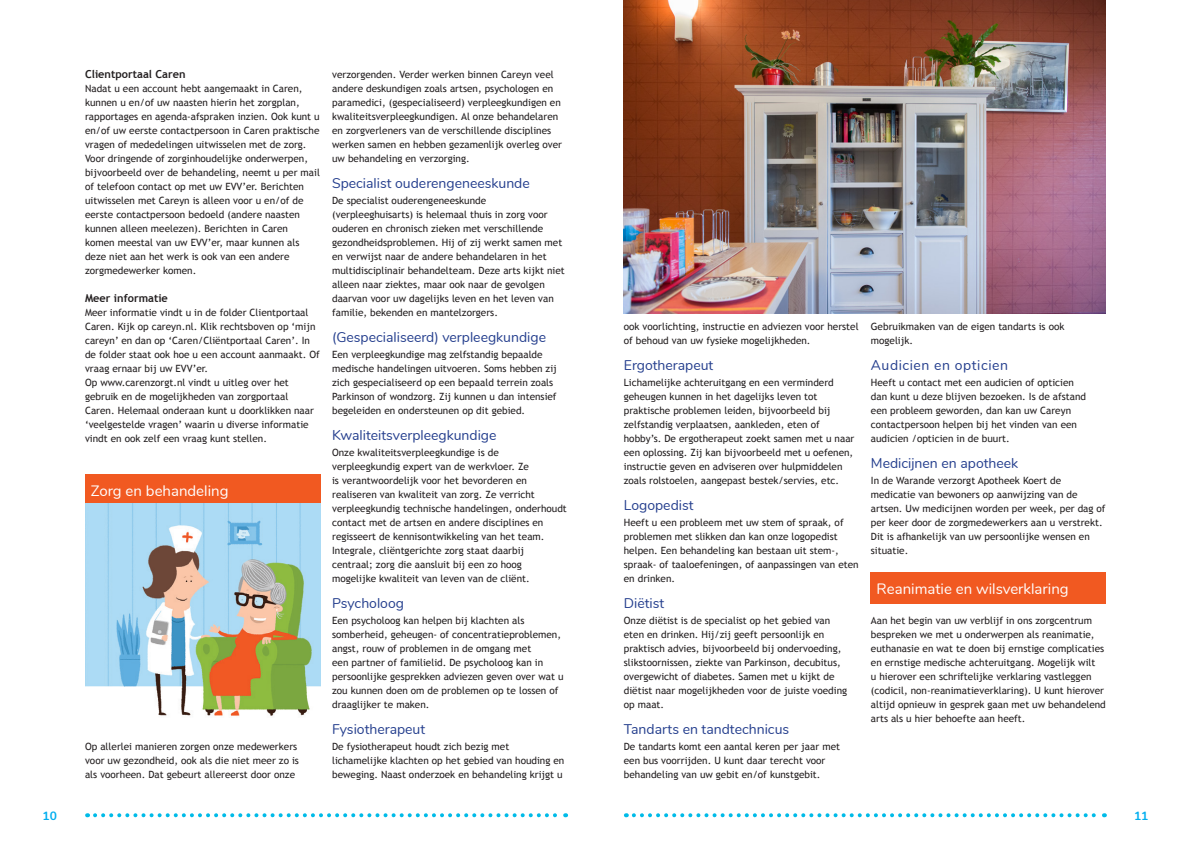
<style>
.page{position:relative;width:1191px;height:842px;background:#fff}
.page>*{position:absolute;margin:0;border:0;box-sizing:border-box;transform-origin:0 0}
.Kopje_niveau_2{font:15px "Nunito";color:#fff}
.Kopje_niveau_3{font:14px "Nunito";color:#253f8e}
.Brood{font:14px "Nunito";letter-spacing:.04em;color:#253f8e}
.t1{font:700 12px "Nunito";color:#00aeef}
.Kopje_niveau_4{font:700 11px "Trebuchet MS";color:#231f20}
.Brood-2{font:10px/14px "Trebuchet MS";color:#231f20}
</style>
<div class="page">
<svg style="left:634px;top:813px;width:471px;height:4px"></svg>
<svg style="left:95px;top:813px;width:471px;height:4px"></svg>
<div style="left:85px;top:474px;width:235px;height:32px;background:#f15921"></div>
<img style="left:85px;top:503px;width:235px;height:213px">
<div style="left:871px;top:572px;width:235px;height:32px;background:#f15921"></div>
<img style="left:624px;top:0;width:482px;height:313px">
<p class="Kopje_niveau_4" style="left:85px;top:67px;width:102px">Clientportaal Caren</p>
<p class="Brood-2" style="left:85px;top:82px;width:236px">Nadat u een account hebt aangemaakt in Caren, kunnen u en/of uw naasten hierin het zorgplan, rapportages en agenda-afspraken inzien. Ook kunt u en/of uw eerste contactpersoon in Caren praktische vragen of mededelingen uitwisselen met de zorg.<br>Voor dringende of zorginhoudelijke onderwerpen, bijvoorbeeld over de behandeling, neemt u per mail of telefoon contact op met uw EVV’er. Berichten uitwisselen met Careyn is alleen voor u en/of de eerste contactpersoon bedoeld (andere naasten kunnen alleen meelezen). Berichten in Caren komen meestal van uw EVV’er, maar kunnen als deze niet aan het werk is ook van een andere zorgmedewerker komen.</p>
<p class="Kopje_niveau_4" style="left:85px;top:291px;width:84px">Meer informatie</p>
<p class="Brood-2" style="left:85px;top:306px;width:236px">Meer informatie vindt u in de folder Clientportaal Caren. Kijk op careyn.nl. Klik rechtsboven op ‘mijn careyn’ en dan op ‘Caren/Cliëntportaal Caren’. In de folder staat ook hoe u een account aanmaakt. Of vraag ernaar bij uw EVV’er.</p>
<p class="Brood-2" style="left:85px;top:376px;width:230px">Op www.carenzorgt.nl vindt u uitleg over het gebruik en de mogelijkheden van zorgportaal Caren. Helemaal onderaan kunt u doorklikken naar ‘veelgestelde vragen’ waarin u diverse informatie vindt en ook zelf een vraag kunt stellen.</p>
<p class="Kopje_niveau_2" style="left:91px;top:480px;width:139px">Zorg en behandeling</p>
<p class="Brood-2" style="left:85px;top:740px;width:215px">Op allerlei manieren zorgen onze medewerkers voor uw gezondheid, ook als die niet meer zo is als voorheen. Dat gebeurt allereerst door onze</p>
<p class="Brood-2" style="left:332px;top:68px;width:232px">verzorgenden. Verder werken binnen Careyn veel andere deskundigen zoals artsen, psychologen en paramedici, (gespecialiseerd) verpleegkundigen en kwaliteitsverpleegkundigen. Al onze behandelaren en zorgverleners van de verschillende disciplines werken samen en hebben gezamenlijk overleg over uw behandeling en verzorging.</p>
<p class="Kopje_niveau_3" style="left:332px;top:173px;width:199px">Specialist ouderengeneeskunde</p>
<p class="Brood-2" style="left:332px;top:194px;width:234px">De specialist ouderengeneeskunde (verpleeghuisarts) is helemaal thuis in zorg voor ouderen en chronisch zieken met verschillende gezondheidsproblemen. Hij of zij werkt samen met en verwijst naar de andere behandelaren in het multidisciplinair behandelteam. Deze arts kijkt niet alleen naar ziektes, maar ook naar de gevolgen daarvan voor uw dagelijks leven en het leven van familie, bekenden en mantelzorgers.</p>
<p class="Kopje_niveau_3" style="left:332px;top:327px;width:215px">(Gespecialiseerd) verpleegkundige</p>
<p class="Brood-2" style="left:332px;top:348px;width:226px">Een verpleegkundige mag zelfstandig bepaalde medische handelingen uitvoeren. Soms hebben zij zich gespecialiseerd op een bepaald terrein zoals Parkinson of wondzorg. Zij kunnen u dan intensief begeleiden en ondersteunen op dit gebied.</p>
<p class="Kopje_niveau_3" style="left:332px;top:425px;width:166px">Kwaliteitsverpleegkundige</p>
<p class="Brood-2" style="left:332px;top:446px;width:198px">Onze kwaliteitsverpleegkundige is de verpleegkundig expert van de werkvloer. Ze</p>
<p class="Brood-2" style="left:332px;top:474px;width:236px">is verantwoordelijk voor het bevorderen en realiseren van kwaliteit van zorg. Ze verricht verpleegkundig technische handelingen, onderhoudt contact met de artsen en andere disciplines en regisseert de kennisontwikkeling van het team.</p>
<p class="Brood-2" style="left:332px;top:544px;width:199px">Integrale, cliëntgerichte zorg staat daarbij centraal; zorg die aansluit bij een zo hoog mogelijke kwaliteit van leven van de cliënt.</p>
<p class="Kopje_niveau_3" style="left:332px;top:593px;width:73px">Psycholoog</p>
<p class="Brood-2" style="left:332px;top:614px;width:233px">Een psycholoog kan helpen bij klachten als somberheid, geheugen- of concentratieproblemen, angst, rouw of problemen in de omgang met<br>een partner of familielid. De psycholoog kan in persoonlijke gesprekken adviezen geven over wat u zou kunnen doen om de problemen op te lossen of draaglijker te maken.</p>
<p class="Kopje_niveau_3" style="left:332px;top:719px;width:95px">Fysiotherapeut</p>
<p class="Brood-2" style="left:332px;top:740px;width:234px">De fysiotherapeut houdt zich bezig met lichamelijke klachten op het gebied van houding en beweging. Naast onderzoek en behandeling krijgt u</p>
<p class="Brood-2" style="left:624px;top:320px;width:236px">ook voorlichting, instructie en adviezen voor herstel of behoud van uw fysieke mogelijkheden.</p>
<p class="Kopje_niveau_3" style="left:624px;top:355px;width:91px">Ergotherapeut</p>
<p class="Brood-2" style="left:624px;top:376px;width:232px">Lichamelijke achteruitgang en een verminderd geheugen kunnen in het dagelijks leven tot praktische problemen leiden, bijvoorbeeld bij zelfstandig verplaatsen, aankleden, eten of hobby’s. De ergotherapeut zoekt samen met u naar een oplossing. Zij kan bijvoorbeeld met u oefenen, instructie geven en adviseren over hulpmiddelen zoals rolstoelen, aangepast bestek/servies, etc.</p>
<p class="Kopje_niveau_3" style="left:624px;top:495px;width:71px">Logopedist</p>
<p class="Brood-2" style="left:624px;top:516px;width:236px">Heeft u een probleem met uw stem of spraak, of problemen met slikken dan kan onze logopedist helpen. Een behandeling kan bestaan uit stem-, spraak- of taaloefeningen, of aanpassingen van eten en drinken.</p>
<p class="Kopje_niveau_3" style="left:624px;top:593px;width:42px">Diëtist</p>
<p class="Brood-2" style="left:624px;top:614px;width:225px">Onze diëtist is de specialist op het gebied van eten en drinken. Hij/zij geeft persoonlijk en praktisch advies, bijvoorbeeld bij ondervoeding, slikstoornissen, ziekte van Parkinson, decubitus, overgewicht of diabetes. Samen met u kijkt de diëtist naar mogelijkheden voor de juiste voeding op maat.</p>
<p class="Kopje_niveau_3" style="left:624px;top:719px;width:167px">Tandarts en tandtechnicus</p>
<p class="Brood-2" style="left:624px;top:740px;width:218px">De tandarts komt een aantal keren per jaar met een bus voorrijden. U kunt daar terecht voor behandeling van uw gebit en/of kunstgebit.</p>
<p class="Brood-2" style="left:871px;top:320px;width:195px">Gebruikmaken van de eigen tandarts is ook mogelijk.</p>
<p class="Brood" style="left:871px;top:355px;width:139px">Audicien en opticien</p>
<p class="Brood-2" style="left:871px;top:376px;width:217px">Heeft u contact met een audicien of opticien dan kunt u deze blijven bezoeken. Is de afstand een probleem geworden, dan kan uw Careyn contactpersoon helpen bij het vinden van een audicien /opticien in de buurt.</p>
<p class="Kopje_niveau_3" style="left:871px;top:453px;width:149px">Medicijnen en apotheek</p>
<p class="Brood-2" style="left:871px;top:474px;width:236px">In de Warande verzorgt Apotheek Koert de medicatie van bewoners op aanwijzing van de artsen. Uw medicijnen worden per week, per dag of per keer door de zorgmedewerkers aan u verstrekt.<br>Dit is afhankelijk van uw persoonlijke wensen en situatie.</p>
<p class="Kopje_niveau_2" style="left:876px;top:578px;width:194px">Reanimatie en wilsverklaring</p>
<p class="Brood-2" style="left:871px;top:614px;width:236px">Aan het begin van uw verblijf in ons zorgcentrum bespreken we met u onderwerpen als reanimatie, euthanasie en wat te doen bij ernstige complicaties en ernstige medische achteruitgang. Mogelijk wilt<br>u hierover een schriftelijke verklaring vastleggen (codicil, non-reanimatieverklaring). U kunt hierover altijd opnieuw in gesprek gaan met uw behandelend arts als u hier behoefte aan heeft.</p>
<p class="t1" style="left:43px;top:807px;width:16px">10</p>
<p class="t1" style="left:1134px;top:807px;width:16px">11</p>
</div>
